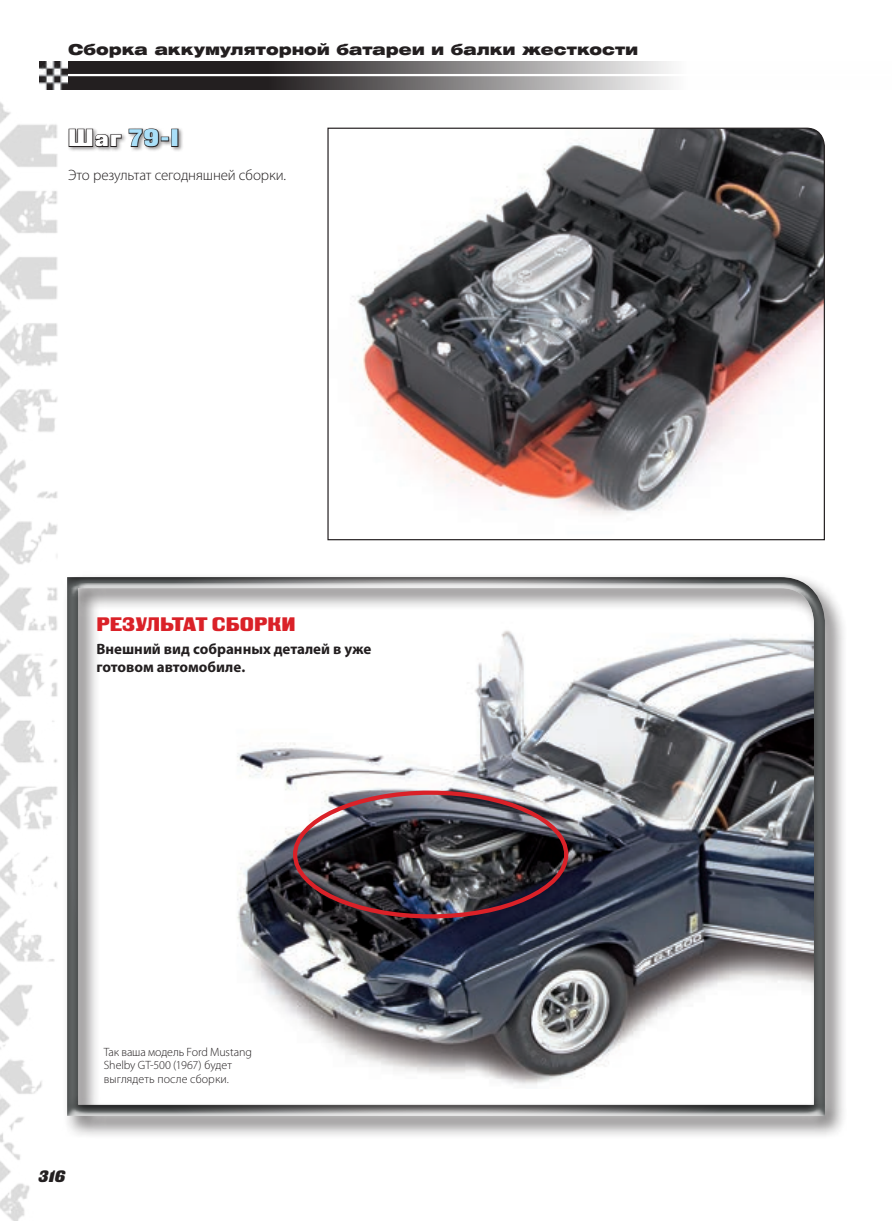
<style>
.page{position:relative;width:893px;height:1221px;background:#fff}
.page>*{position:absolute;margin:0;border:0;box-sizing:border-box;transform-origin:0 0}
.t1{font:24px "Black Grotesk C";color:#aae0f9}
.t2{font:19.5px "Black Grotesk C";color:#da2128}
.t3{font:italic 16.5px "Black Grotesk C";color:#231f20}
.t4{font:700 15px/18px "Myriad Pro";color:#231f20}
.t5{font:15px "Helios Ext Black C";letter-spacing:.005em;color:#231f20}
.t6{font:300 15px "Myriad Pro";letter-spacing:-.01em;color:#231f20}
.t7{font:300 12px/13.5px "Myriad Pro";color:#231f20}
.s1{color:#fff}
</style>
<div class="page">
<img style="left:0;top:89px;width:68px;height:1131px">
<svg style="left:68px;top:61px;width:603px;height:28px;background:#6a6768"></svg>
<hr style="left:64px;top:74px;width:827px;height:2px;background:#fff">
<img style="left:40px;top:61px;width:28px;height:28px">
<div style="left:62px;top:571px;width:786px;height:567px;background:#231f20;opacity:.65"></div>
<div style="left:66px;top:575px;width:762px;height:537px;background:#231f20;opacity:.75"></div>
<div style="left:293px;top:790px;width:275px;height:128px;border:4px solid #da2128;border-radius:50%"></div>
<div style="left:67px;top:127px;width:116px;height:25px;background:#231f20;opacity:.5"></div>
<svg style="left:68px;top:128px;width:54px;height:20px"></svg>
<svg style="left:128px;top:127px;width:41px;height:21px"></svg>
<div style="left:171px;top:129px;width:7px;height:18px;border:2px solid #231f20"></div>
<svg style="left:327px;top:127px;width:498px;height:414px"></svg>
<p class="t5" style="left:68px;top:40px;width:571px">Сборка аккумуляторной батареи и балки жесткости</p>
<h1 class="t1" style="left:68px;top:124px;width:112px"><span class="s1">Шаг</span> 79‑I</h1>
<p class="t6" style="left:68px;top:166px;width:219px">Это результат сегодняшней сборки.</p>
<h2 class="t2" style="left:96px;top:612px;width:201px">РЕЗУЛЬТАТ СБОРКИ</h2>
<p class="t4" style="left:96px;top:639px;width:276px">Внешний вид собранных деталей в уже готовом автомобиле.</p>
<h3 class="t3" style="left:38px;top:1166px;width:29px">316</h3>
<p class="t7" style="left:104px;top:1044px;width:150px">Так ваша модель Ford Mustang<br>Shelby GT‑500 (1967) будет выглядеть после сборки.</p>
</div>
